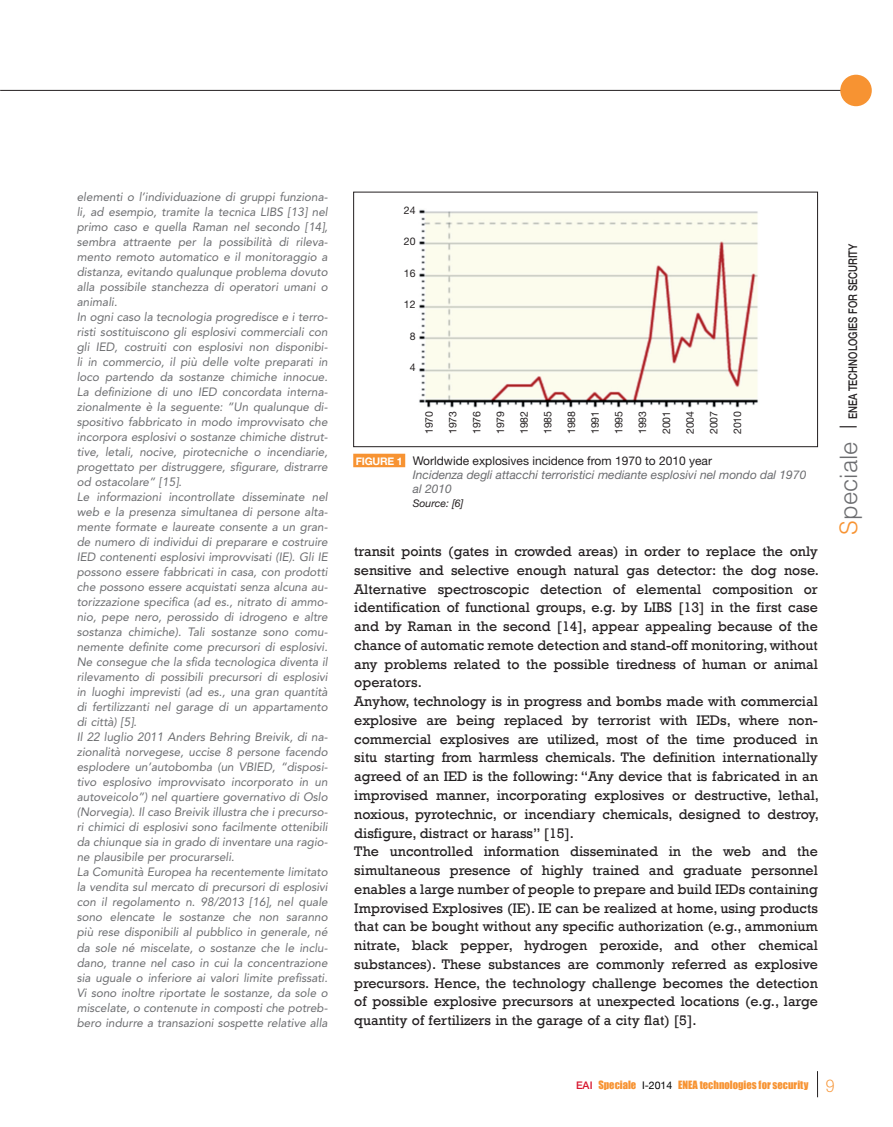
<style>
.page{position:relative;width:893px;height:1127px;background:#fff}
.page>*{position:absolute;margin:0;border:0;box-sizing:border-box;transform-origin:0 0}
.t1{font:300 24px "Helvetica";color:#6c6d70}
.t2{font:14.25px/18.8px "Rockwell";color:#231f20}
.t3{font:italic 12px/15px "Avenir";color:#6c6d70}
.t4{font:italic 12px/14.2px "Helvetica Neue";color:#6c6d70}
.t5{font:500 12px "Helvetica Neue";color:#231f20;scale:.8 1}
.t6{font:10.5px "Helvetica Neue";color:#231f20}
.t7{font:10.5px "Impact";color:#f79332}
.t8{font:italic 10.5px "Helvetica Neue";color:#231f20}
.s1{font-weight:700;font-style:normal;font-size:10.5px;color:#fff}
.s2{font-style:normal;color:#231f20}
.s3{color:#f79332}
.s4{font-family:"Helvetica Neue";font-weight:500;color:#d7162e}
.s5{font-family:"Helvetica Neue";color:#000}
.s6{font-family:"Rockwell";font-weight:300;font-size:18px}
</style>
<div class="page">
<hr style="left:0;top:90px;width:860px;height:1px;background:#231f20">
<div style="left:840px;top:75px;width:31px;height:31px;background:#f79332;border-radius:50%"></div>
<svg style="left:839px;top:426px;width:17px;height:1px"></svg>
<svg style="left:817px;top:1071px;width:1px;height:25px"></svg>
<div style="left:353px;top:453px;width:52px;height:14px;background:#f79332"></div>
<img style="left:419px;top:209px;width:339px;height:199px">
<div style="left:353px;top:192px;width:465px;height:255px;border:1px solid #231f20"></div>
<p class="t3" style="left:77px;top:190px;width:252px">elementi o l’individuazione di gruppi funziona&shy;li, ad esempio, tramite la tecnica LIBS [13] nel primo caso e quella Raman nel secondo [14], sembra attraente per la possibilità di rileva&shy;mento remoto automatico e il monitoraggio a distanza, evitando qualunque problema dovuto alla possibile stanchezza di operatori umani o animali.<br>In ogni caso la tecnologia progredisce e i terro&shy;risti sostituiscono gli esplosivi commerciali con gli IED, costruiti con esplosivi non disponibi&shy;li in commercio, il più delle volte preparati in loco partendo da sostanze chimiche innocue.<br>La definizione di uno IED concordata interna&shy;zionalmente è la seguente: ”Un qualunque di&shy;spositivo fabbricato in modo improvvisato che incorpora esplosivi o sostanze chimiche distrut&shy;tive, letali, nocive, pirotecniche o incendiarie, progettato per distruggere, sfigurare, distrarre od ostacolare” [15].<br>Le informazioni incontrollate disseminate nel web e la presenza simultanea di persone alta&shy;mente formate e laureate consente a un gran&shy;de numero di individui di preparare e costruire IED contenenti esplosivi improvvisati (IE). Gli IE possono essere fabbricati in casa, con prodotti che possono essere acquistati senza alcuna au&shy;torizzazione specifica (ad es., nitrato di ammo&shy;nio, pepe nero, perossido di idrogeno e altre sostanza chimiche). Tali sostanze sono comu&shy;nemente definite come precursori di esplosivi.<br>Ne consegue che la sfida tecnologica diventa il rilevamento di possibili precursori di esplosivi in luoghi imprevisti (ad es., una gran quantità di fertilizzanti nel garage di un appartamento di città) [5].<br>Il 22 luglio 2011 Anders Behring Breivik, di na&shy;zionalità norvegese, uccise 8 persone facendo esplodere un’autobomba (un VBIED, “disposi&shy;tivo esplosivo improvvisato incorporato in un autoveicolo”) nel quartiere governativo di Oslo (Norvegia). Il caso Breivik illustra che i precurso&shy;ri chimici di esplosivi sono facilmente ottenibili da chiunque sia in grado di inventare una ragio&shy;ne plausibile per procurarseli.<br>La Comunità Europea ha recentemente limitato la vendita sul mercato di precursori di esplosivi con il regolamento n. 98/2013 [16], nel quale sono elencate le sostanze che non saranno più rese disponibili al pubblico in generale, né da sole né miscelate, o sostanze che le inclu&shy;dano, tranne nel caso in cui la concentrazione sia uguale o inferiore ai valori limite prefissati.<br>Vi sono inoltre riportate le sostanze, da sole o miscelate, o contenute in composti che potreb&shy;bero indurre a transazioni sospette relative alla</p>
<p class="t6" style="left:404px;top:206px;width:13px">24</p>
<p class="t6" style="left:404px;top:237px;width:13px">20</p>
<p class="t6" style="left:404px;top:269px;width:13px">16</p>
<p class="t6" style="left:404px;top:300px;width:13px">12</p>
<p class="t6" style="left:410px;top:332px;width:7px">8</p>
<p class="t6" style="left:410px;top:363px;width:7px">4</p>
<p class="t6" style="left:425px;top:434px;width:25px;rotate:-90deg">1970</p>
<p class="t6" style="left:449px;top:434px;width:25px;rotate:-90deg">1973</p>
<p class="t6" style="left:473px;top:434px;width:25px;rotate:-90deg">1976</p>
<p class="t6" style="left:496px;top:434px;width:25px;rotate:-90deg">1979</p>
<p class="t6" style="left:520px;top:434px;width:25px;rotate:-90deg">1982</p>
<p class="t6" style="left:544px;top:434px;width:25px;rotate:-90deg">1985</p>
<p class="t6" style="left:567px;top:434px;width:25px;rotate:-90deg">1988</p>
<p class="t6" style="left:591px;top:434px;width:25px;rotate:-90deg">1991</p>
<p class="t6" style="left:615px;top:434px;width:25px;rotate:-90deg">1995</p>
<p class="t6" style="left:639px;top:434px;width:25px;rotate:-90deg">1993</p>
<p class="t6" style="left:662px;top:434px;width:25px;rotate:-90deg">2001</p>
<p class="t6" style="left:686px;top:434px;width:25px;rotate:-90deg">2004</p>
<p class="t6" style="left:710px;top:434px;width:25px;rotate:-90deg">2007</p>
<p class="t6" style="left:733px;top:434px;width:25px;rotate:-90deg">2010</p>
<p class="t4" style="left:413px;top:454px;width:395px;text-indent:-57px"><span class="s1">FIGURE 1</span> <span class="s2">Worldwide explosives incidence from 1970 to 2010 year<br></span>Incidenza degli attacchi terroristici mediante esplosivi nel mondo dal 1970 al 2010</p>
<p class="t8" style="left:413px;top:499px;width:52px">Source: [6]</p>
<p class="t2" style="left:354px;top:541px;width:466px">transit points (gates in crowded areas) in order to replace the only sensitive and selective enough natural gas detector: the dog nose.<br>Alternative spectroscopic detection of elemental composition or identification of functional groups, e.g. by LIBS [13] in the first case and by Raman in the second [14], appear appealing because of the chance of automatic remote detection and stand-off monitoring, without any problems related to the possible tiredness of human or animal operators.<br>Anyhow, technology is in progress and bombs made with commercial explosive are being replaced by terrorist with IEDs, where non&shy;commercial explosives are utilized, most of the time produced in situ starting from harmless chemicals. The definition internationally agreed of an IED is the following: “Any device that is fabricated in an improvised manner, incorporating explosives or destructive, lethal, noxious, pyrotechnic, or incendiary chemicals, designed to destroy, disfigure, distract or harass” [15].<br>The uncontrolled information disseminated in the web and the simultaneous presence of highly trained and graduate personnel enables a large number of people to prepare and build IEDs containing Improvised Explosives (IE). IE can be realized at home, using products that can be bought without any specific authorization (e.g., ammonium nitrate, black pepper, hydrogen peroxide, and other chemical substances). These substances are commonly referred as explosive precursors. Hence, the technology challenge becomes the detection of possible explosive precursors at unexpected locations (e.g., large quantity of fertilizers in the garage of a city flat) [5].</p>
<p class="t5" style="left:848px;top:419px;width:221px;rotate:-90deg">ENEA TECHNOLOGIES FOR SECURITY</p>
<h1 class="t1" style="left:839px;top:534px;width:95px;rotate:-90deg"><span class="s3">S</span>peciale</h1>
<p class="t7" style="left:576px;top:1078px;width:260px"><span class="s4">EAI</span> Speciale <span class="s5">I-2014</span> ENEA technologies for security <span class="s6">9</span></p>
</div>
